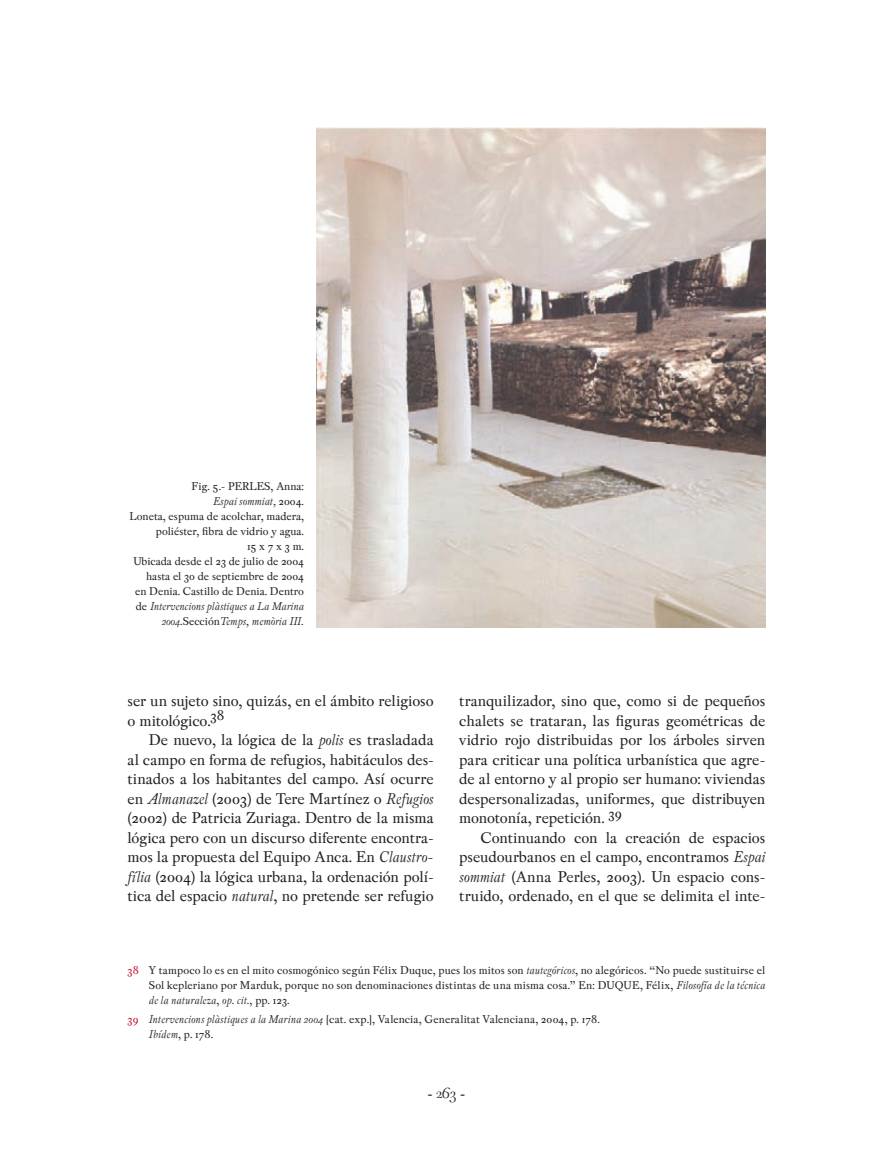
<style>
.page{position:relative;width:893px;height:1170px;background:#fff}
.page>*{position:absolute;margin:0;border:0;box-sizing:border-box;transform-origin:0 0}
.t1{font:18px "Peleguer";color:#231f20}
.t2{font:16.5px/19.5px "Pradell";letter-spacing:-.01em;color:#231f20;text-align:justify}
.t3{font:12px/15px "Pradell";color:#231f20;text-align:justify}
.s1{font-style:italic}
.s2{color:#c3102f}
</style>
<div class="page">
<img style="left:316px;top:128px;width:449px;height:499px">
<p class="t3" style="left:129px;top:478px;width:176px;text-align:right">Fig. 5.- PERLES, Anna:<br><span class="s1">Espai sommiat,</span> 2004.<br>Loneta, espuma de acolchar, madera, poliéster, fibra de vidrio y agua.<br>15 x 7 x 3 m.<br>Ubicada desde el 23 de julio de 2004 hasta el 30 de septiembre de 2004<br>en Denia. Castillo de Denia. Dentro de <span class="s1">Intervencions plàstiques a La Marina<br>2004</span>.Sección<span class="s1">Temps, memòria III.</span></p>
<p class="t2" style="left:128px;top:691px;width:308px">ser un sujeto sino, quizás, en el ámbito religioso o mitológico.<sup>38</sup></p>
<p class="t2" style="left:128px;top:730px;width:308px;text-indent:21px">De nuevo, la lógica de la <span class="s1">polis</span> es trasladada al campo en forma de refugios, habitáculos des&shy;tinados a los habitantes del campo. Así ocurre en <span class="s1">Almanazel</span> (2003) de Tere Martínez o <span class="s1">Refugios </span>(2002) de Patricia Zuriaga. Dentro de la misma lógica pero con un discurso diferente encontra&shy;mos la propuesta del Equipo Anca. En <span class="s1">Claustro&shy;fília</span> (2004) la lógica urbana, la ordenación polí&shy;tica del espacio <span class="s1">natural</span>, no pretende ser refugio</p>
<p class="t2" style="left:459px;top:691px;width:308px">tranquilizador, sino que, como si de pequeños chalets se trataran, las figuras geométricas de vidrio rojo distribuidas por los árboles sirven para criticar una política urbanística que agre&shy;de al entorno y al propio ser humano: viviendas despersonalizadas, uniformes, que distribuyen monotonía, repetición. <sup>39</sup></p>
<p class="t2" style="left:459px;top:827px;width:308px;text-indent:21px">Continuando con la creación de espacios pseudourbanos en el campo, encontramos <span class="s1">Espai sommiat</span> (Anna Perles, 2003). Un espacio cons&shy;truido, ordenado, en el que se delimita el inte-</p>
<p class="t3" style="left:149px;top:962px;width:618px;text-indent:-21px"><span class="s2">38</span> Y tampoco lo es en el mito cosmogónico según Félix Duque, pues los mitos son <span class="s1">tautegóricos</span>, no alegóricos. “No puede sustituirse el Sol kepleriano por Marduk, porque no son denominaciones distintas de una misma cosa.” En: DUQUE, Félix, <span class="s1">Filosofía de la técnica de la naturaleza</span>, <span class="s1">op. cit.</span>, pp. 123.</p>
<p class="t3" style="left:149px;top:1011px;width:453px;text-indent:-21px"><span class="s2">39</span> <span class="s1">Intervencions plàstiques a la Marina 2004</span> [cat. exp.], Valencia, Generalitat Valenciana, 2004, p. 178.<br><span class="s1">Ibídem</span>, p. 178.</p>
<p class="t1" style="left:428px;top:1083px;width:39px">- 263 -</p>
</div>
